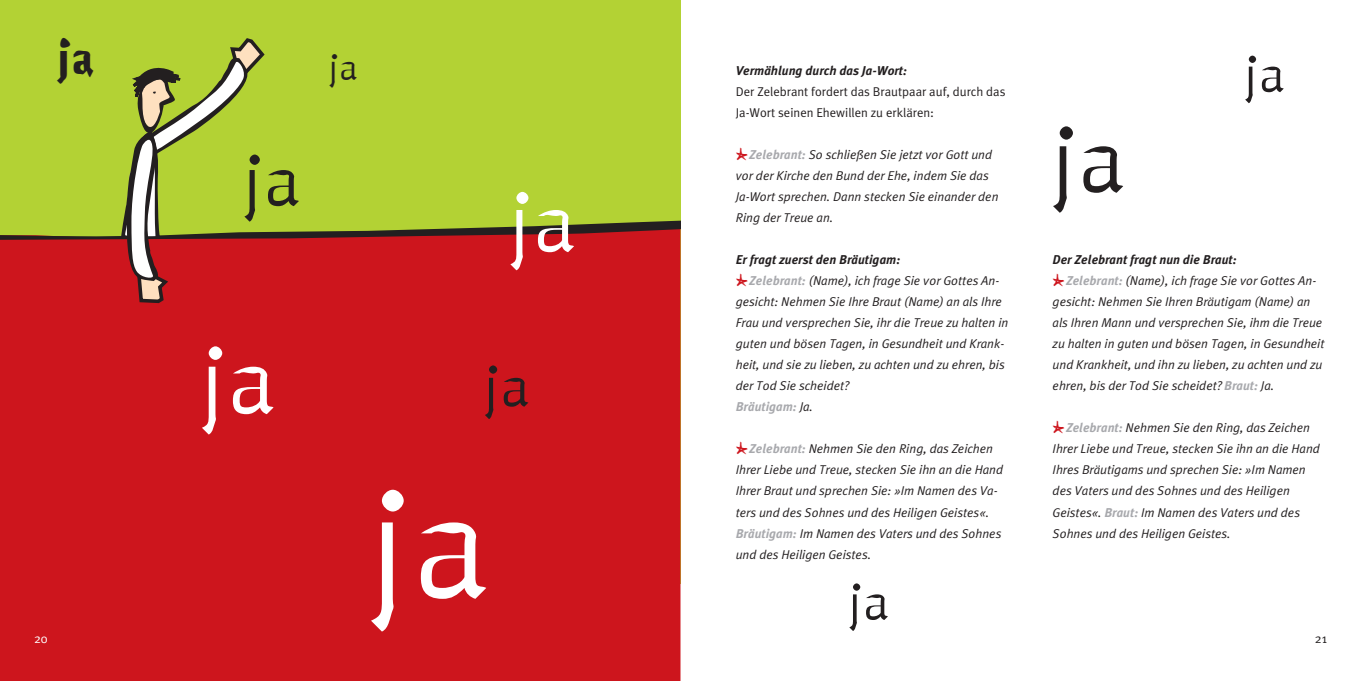
<style>
.page{position:relative;width:1361px;height:681px;background:#fff}
.page>*{position:absolute;margin:0;border:0;box-sizing:border-box;transform-origin:0 0}
.t1{font:155.7px "Meta Plus Subnormal";color:#fff}
.t2{font:96.9px "Meta Plus Subnormal";color:#fff}
.t3{font:94.8px "Meta Plus Subnormal";color:#231f20}
.t4{font:86.1px "Meta Plus Subnormal";color:#fff}
.t5{font:73.65px "Meta Plus Subnormal";color:#231f20}
.t6{font:58.95px "Meta Plus Subnormal";color:#231f20}
.t7{font:52.2px "Meta Plus Subnormal";color:#231f20}
.t8{font:46.95px "Meta Plus Boiled";color:#231f20}
.t9{font:37.05px "Meta Plus Subnormal";color:#231f20}
.t10{font:italic 12.75px/21px "Meta Plus Normal";color:#231f20}
.t11{font:italic 700 12.75px "Meta Plus";color:#231f20}
.t12{font:12.75px/21px "Meta Plus Normal";color:#231f20}
.t13{font:italic 700 12.75px "Meta Plus";color:#a8a9ad}
.t14{font:12.75px "Meta Plus Normal";color:#fff}
.s1{font-family:"Meta Plus";font-weight:700;color:#a8a9ad}
.s2{font-family:"Meta Plus Normal";font-weight:400;color:#231f20}
</style>
<div class="page">
<div style="left:0;top:0;width:680px;height:583px;background:#b3d234"></div>
<div style="left:0;top:305px;width:680px;height:375px;background:#cd151d"></div>
<svg style="left:0;top:38px;width:680px;height:267px"></svg>
<h3 class="t8" style="left:57px;top:30px;width:39px">ja</h3>
<p class="t14" style="left:34px;top:630px;width:15px">20</p>
<h3 class="t5" style="left:244px;top:137px;width:57px">ja</h3>
<h2 class="t2" style="left:202px;top:324px;width:75px">ja</h2>
<h3 class="t9" style="left:330px;top:46px;width:30px">ja</h3>
<h3 class="t4" style="left:510px;top:172px;width:67px">ja</h3>
<h3 class="t6" style="left:485px;top:351px;width:46px">ja</h3>
<h1 class="t1" style="left:371px;top:453px;width:119px">ja</h1>
<p class="t11" style="left:736px;top:63px;width:173px">Vermählung durch das Ja-Wort:</p>
<p class="t12" style="left:736px;top:81px;width:271px">Der Zelebrant fordert das Brautpaar auf, durch das<br>Ja-Wort seinen Ehewillen zu erklären:</p>
<p class="t10" style="left:736px;top:144px;width:264px;text-indent:13px"><span class="s1">Zelebrant:</span> So schließen Sie jetzt vor Gott und vor der Kirche den Bund der Ehe, indem Sie das Ja-Wort sprechen. Dann stecken Sie einander den Ring der Treue an.</p>
<p class="t11" style="left:736px;top:252px;width:166px">Er fragt zuerst den Bräutigam:</p>
<p class="t10" style="left:736px;top:270px;width:274px;text-indent:13px"><span class="s1">Zelebrant:</span> (Name), ich frage Sie vor Gottes An&shy;gesicht: Nehmen Sie Ihre Braut (Name) an als Ihre Frau und versprechen Sie, ihr die Treue zu halten in guten und bösen Tagen, in Gesundheit und Krank&shy;heit, und sie zu lieben, zu achten und zu ehren, bis der Tod Sie scheidet?</p>
<p class="t13" style="left:736px;top:399px;width:79px">Bräutigam: <span class="s2">Ja.</span></p>
<p class="t10" style="left:736px;top:438px;width:269px;text-indent:13px"><span class="s1">Zelebrant:</span> Nehmen Sie den Ring, das Zeichen Ihrer Liebe und Treue, stecken Sie ihn an die Hand Ihrer Braut und sprechen Sie: »Im Namen des Va&shy;ters und des Sohnes und des Heiligen Geistes«.<br><span class="s1">Bräutigam:</span> Im Namen des Vaters und des Sohnes und des Heiligen Geistes.</p>
<h3 class="t7" style="left:849px;top:571px;width:41px">ja</h3>
<h3 class="t3" style="left:1053px;top:104px;width:73px">ja</h3>
<h3 class="t7" style="left:1245px;top:44px;width:41px">ja</h3>
<p class="t11" style="left:1052px;top:252px;width:185px">Der Zelebrant fragt nun die Braut:</p>
<p class="t10" style="left:1052px;top:270px;width:273px;text-indent:13px"><span class="s1">Zelebrant:</span> (Name), ich frage Sie vor Gottes An&shy;gesicht: Nehmen Sie Ihren Bräutigam (Name) an als Ihren Mann und versprechen Sie, ihm die Treue zu halten in guten und bösen Tagen, in Gesundheit und Krankheit, und ihn zu lieben, zu achten und zu ehren, bis der Tod Sie scheidet? <span class="s1">Braut:</span> Ja.</p>
<p class="t10" style="left:1052px;top:417px;width:269px;text-indent:13px"><span class="s1">Zelebrant:</span> Nehmen Sie den Ring, das Zeichen Ihrer Liebe und Treue, stecken Sie ihn an die Hand Ihres Bräutigams und sprechen Sie: »Im Namen des Vaters und des Sohnes und des Heiligen Geistes«. <span class="s1">Braut:</span> Im Namen des Vaters und des Sohnes und des Heiligen Geistes.</p>
<p class="t12" style="left:1315px;top:627px;width:14px">21</p>
</div>
